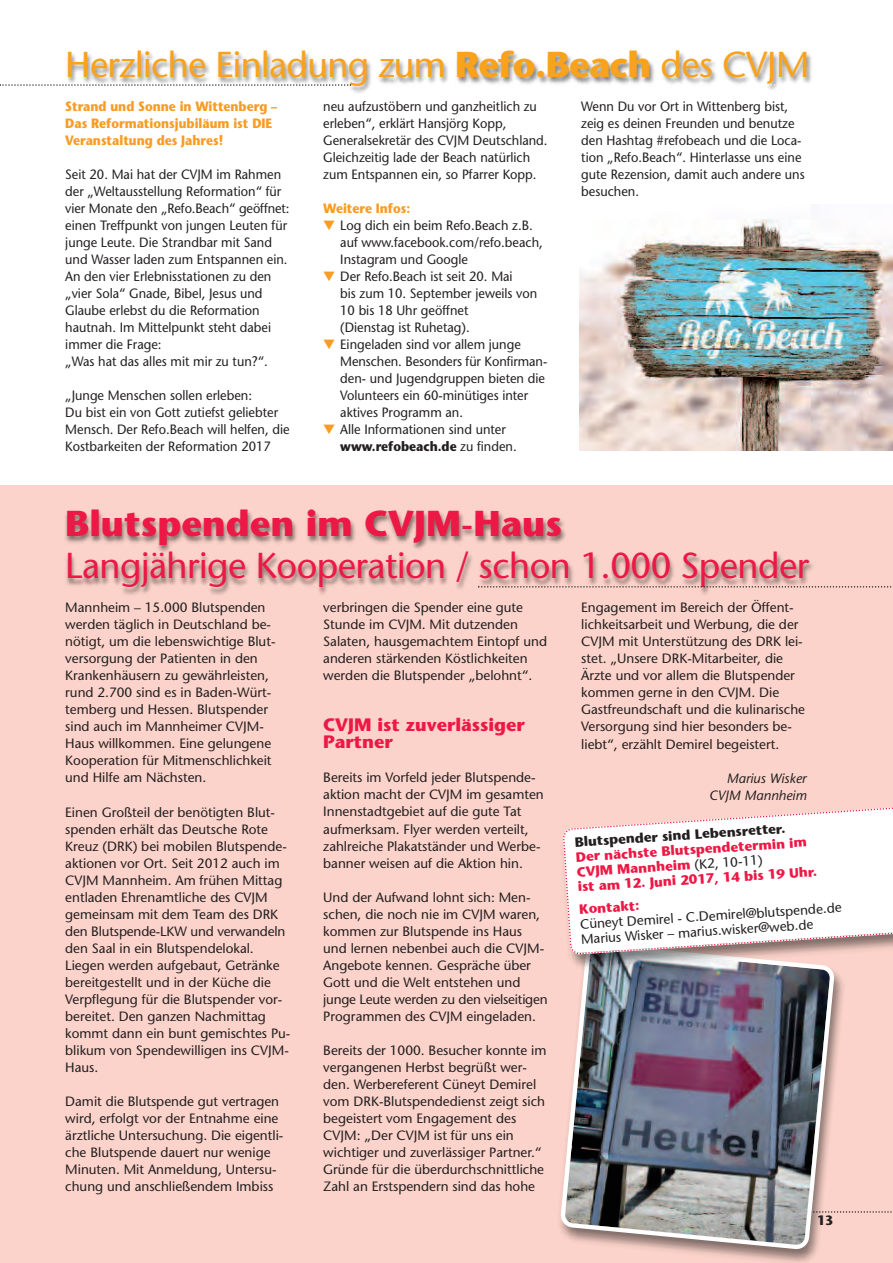
<style>
.page{position:relative;width:893px;height:1263px;background:#fff}
.page>*{position:absolute;margin:0;border:0;box-sizing:border-box;transform-origin:0 0}
.t1{font:36px "Stone Sans";letter-spacing:-.015em;color:#ed1845}
.t2{font:36px "Stone Sans";letter-spacing:-.015em;color:#f9a21c}
.t3{font:700 36px "Stone Sans";color:#ed1845}
.t4{font:700 18px/17px "Stone Sans";color:#ed1845}
.t5{font:13.5px/17px "Stone Sans";color:#231f20}
.t6{font:13.5px/17px "Stone Sans";color:#231f20;scale:.95 1}
.t7{font:700 13.5px/17px "Stone Sans";color:#f89c24;scale:.9 1}
.t8{font:700 13.5px/15px "Stone Sans";color:#ed1845}
.t9{font:700 13.5px "Stone Sans";color:#231f20}
.t10{font:italic 13.5px/17px "Stone Sans";color:#231f20;text-align:right}
.s1{font-weight:700}
.s2{color:#f89c24}
.s3{font-weight:400;color:#231f20}
</style>
<div class="page">
<div style="left:0;top:485px;width:893px;height:778px;background:#fbd3ca"></div>
<svg style="left:855px;top:1211px;width:37px;height:2px"></svg>
<img style="left:67px;top:52px;width:745px;height:41px">
<svg style="left:378px;top:84px;width:434px;height:2px"></svg>
<img style="left:65px;top:510px;width:748px;height:85px">
<svg style="left:478px;top:586px;width:414px;height:2px"></svg>
<svg style="left:0;top:84px;width:351px;height:2px"></svg>
<img style="left:677px;top:975px;width:178px;height:287px">
<img style="left:560px;top:975px;width:275px;height:275px">
<img style="left:580px;top:219px;width:313px;height:232px">
<img style="left:570px;top:955px;width:268px;height:20px">
<svg style="left:563px;top:807px;width:330px;height:148px;background:#f8f2f1"></svg>
<h1 class="t2" style="left:65px;top:50px;width:746px">Herzliche Einladung zum <span class="s1">Refo.Beach</span> des CVJM</h1>
<p class="t7" style="left:65px;top:99px;width:237px">Strand und Sonne in Wittenberg –<br>Das Reformationsjubiläum ist DIE<br>Veranstaltung des Jahres!</p>
<p class="t6" style="left:65px;top:167px;width:238px">Seit 20. Mai hat der CVJM im Rahmen der „Weltausstellung Reformation“ für vier Monate den „Refo.Beach“ geöffnet: einen Treffpunkt von jungen Leuten für junge Leute. Die Strandbar mit Sand und Wasser laden zum Entspannen ein.<br>An den vier Erlebnisstationen zu den „vier Sola“ Gnade, Bibel, Jesus und Glaube erlebst du die Reformation hautnah. Im Mittelpunkt steht dabei immer die Frage:<br>„Was hat das alles mit mir zu tun?“.</p>
<p class="t6" style="left:65px;top:388px;width:238px">„Junge Menschen sollen erleben:<br>Du bist ein von Gott zutiefst geliebter Mensch. Der Refo.Beach will helfen, die Kostbarkeiten der Reformation 2017</p>
<p class="t6" style="left:323px;top:99px;width:238px">neu aufzustöbern und ganzheitlich zu erleben“, erklärt Hansjörg Kopp, Generalsekretär des CVJM Deutschland.<br>Gleichzeitig lade der Beach natürlich zum Entspannen ein, so Pfarrer Kopp.</p>
<p class="t7" style="left:323px;top:201px;width:98px">Weitere Infos:</p>
<p class="t6" style="left:340px;top:218px;width:215px;text-indent:-17px"><span class="s2">▼</span> Log dich ein beim Refo.Beach z.B. auf www.facebook.com/refo.beach,<br>Instagram und Google</p>
<p class="t6" style="left:340px;top:269px;width:209px;text-indent:-17px"><span class="s2">▼</span> Der Refo.Beach ist seit 20. Mai<br>bis zum 10. September jeweils von<br>10 bis 18 Uhr geöffnet<br>(Dienstag ist Ruhetag).</p>
<p class="t6" style="left:340px;top:337px;width:219px;text-indent:-17px"><span class="s2">▼</span> Eingeladen sind vor allem junge<br>Menschen. Besonders für Konfirman&shy;den- und Jugendgruppen bieten die<br>Volunteers ein 60-minütiges inter aktives Programm an.</p>
<p class="t6" style="left:340px;top:422px;width:187px;text-indent:-17px"><span class="s2">▼</span> Alle Informationen sind unter <span class="s1">www.refobeach.de</span> zu finden.</p>
<p class="t6" style="left:581px;top:99px;width:237px">Wenn Du vor Ort in Wittenberg bist, zeig es deinen Freunden und benutze den Hashtag #refobeach und die Loca&shy;tion „Refo.Beach“. Hinterlasse uns eine gute Rezension, damit auch andere uns besuchen.</p>
<h1 class="t3" style="left:65px;top:509px;width:498px">Blutspenden im CVJM-Haus</h1>
<h1 class="t1" style="left:65px;top:552px;width:746px">Langjährige Kooperation / schon 1.000 Spender</h1>
<p class="t5" style="left:65px;top:601px;width:212px">Mannheim – 15.000 Blutspenden werden täglich in Deutschland be&shy;nötigt, um die lebenswichtige Blut&shy;versorgung der Patienten in den<br>Krankenhäusern zu gewährleisten, rund 2.700 sind es in Baden-Würt&shy;temberg und Hessen. Blutspender sind auch im Mannheimer CVJM-<br>Haus willkommen. Eine gelungene<br>Kooperation für Mitmenschlichkeit und Hilfe am Nächsten.</p>
<p class="t5" style="left:65px;top:805px;width:227px">Einen Großteil der benötigten Blut&shy;spenden erhält das Deutsche Rote<br>Kreuz (DRK) bei mobilen Blutspende&shy;aktionen vor Ort. Seit 2012 auch im<br>CVJM Mannheim. Am frühen Mittag entladen Ehrenamtliche des CVJM gemeinsam mit dem Team des DRK den Blutspende-LKW und verwandeln den Saal in ein Blutspendelokal.<br>Liegen werden aufgebaut, Getränke bereitgestellt und in der Küche die<br>Verpflegung für die Blutspender vor&shy;bereitet. Den ganzen Nachmittag kommt dann ein bunt gemischtes Pu&shy;blikum von Spendewilligen ins CVJM-<br>Haus.</p>
<p class="t5" style="left:65px;top:1094px;width:220px">Damit die Blutspende gut vertragen wird, erfolgt vor der Entnahme eine ärztliche Untersuchung. Die eigentli&shy;che Blutspende dauert nur wenige Minuten. Mit Anmeldung, Untersu&shy;chung und anschließendem Imbiss</p>
<p class="t5" style="left:323px;top:601px;width:225px">verbringen die Spender eine gute Stunde im CVJM. Mit dutzenden Salaten, hausgemachtem Eintopf und anderen stärkenden Köstlichkeiten werden die Blutspender „belohnt“.</p>
<h2 class="t4" style="left:323px;top:718px;width:203px">CVJM ist zuverlässiger<br>Partner</h2>
<p class="t5" style="left:323px;top:771px;width:222px">Bereits im Vorfeld jeder Blutspende&shy;aktion macht der CVJM im gesamten Innenstadtgebiet auf die gute Tat aufmerksam. Flyer werden verteilt, zahlreiche Plakatständer und Werbe&shy;banner weisen auf die Aktion hin.</p>
<p class="t5" style="left:323px;top:890px;width:226px">Und der Aufwand lohnt sich: Men&shy;schen, die noch nie im CVJM waren, kommen zur Blutspende ins Haus und lernen nebenbei auch die CVJM-Angebote kennen. Gespräche über Gott und die Welt entstehen und junge Leute werden zu den vielseitigen Programmen des CVJM eingeladen.</p>
<p class="t5" style="left:323px;top:1043px;width:225px">Bereits der 1000. Besucher konnte im vergangenen Herbst begrüßt wer&shy;den. Werbereferent Cüneyt Demirel vom DRK-Blutspendedienst zeigt sich begeistert vom Engagement des CVJM: „Der CVJM ist für uns ein wichtiger und zuverlässiger Partner.“ Gründe für die überdurchschnittliche Zahl an Erstspendern sind das hohe</p>
<p class="t5" style="left:581px;top:601px;width:225px">Engagement im Bereich der Öffent&shy;lichkeitsarbeit und Werbung, die der CVJM mit Unterstützung des DRK lei&shy;stet. „Unsere DRK-Mitarbeiter, die Ärzte und vor allem die Blutspender kommen gerne in den CVJM. Die Gastfreundschaft und die kulinarische Versorgung sind hier besonders be&shy;liebt“, erzählt Demirel begeistert.</p>
<p class="t10" style="left:709px;top:771px;width:99px">Marius Wisker<br>CVJM Mannheim</p>
<p class="t9" style="left:574px;top:837px;width:213px;rotate:-4deg">Blutspender sind Lebensretter.</p>
<p class="t8" style="left:575px;top:851px;width:241px;rotate:-4deg">Der nächste Blutspendetermin im<br>CVJM Mannheim <span class="s3">(K2, 10-11)<br></span>ist am 12. Juni 2017, 14 bis 19 Uhr.</p>
<p class="t8" style="left:579px;top:903px;width:62px;rotate:-4deg">Kontakt:</p>
<p class="t5" style="left:580px;top:919px;width:263px;line-height:14.9px;rotate:-4deg">Cüneyt Demirel - C.Demirel@blutspende.de<br>Marius Wisker – marius.wisker@web.de</p>
</div>
